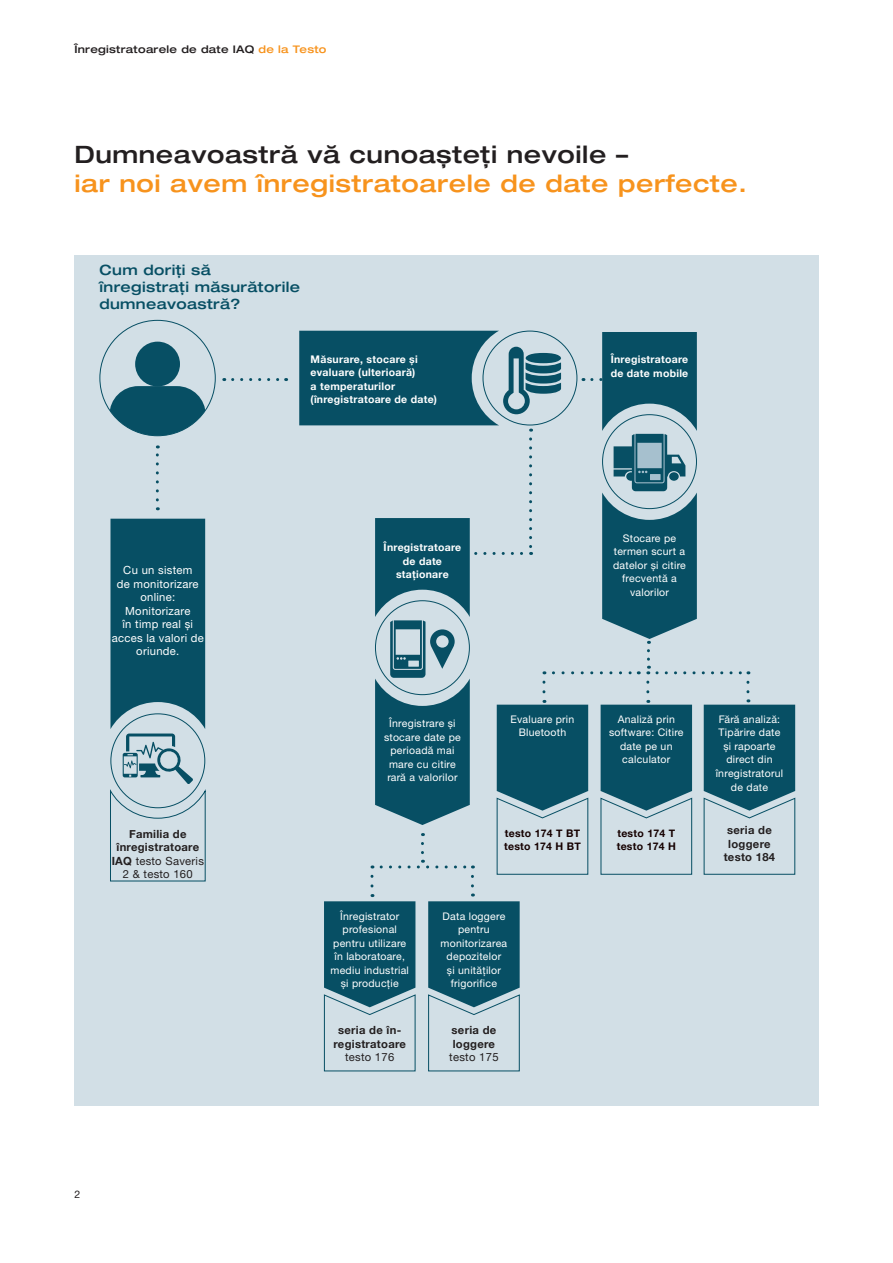
<style>
.page{position:relative;width:893px;height:1263px;background:#fff}
.page>*{position:absolute;margin:0;border:0;box-sizing:border-box;transform-origin:0 0}
.Headline{font:500 expanded 24px/28.8px "Helvetica Neue LTW1 G";letter-spacing:.025em;color:#f7931d}
.Headline-2{font:500 expanded 14.25px/17.1px "Helvetica Neue LTW1 G";letter-spacing:.025em;color:#074f64}
.Produktverlgeich{font:700 11.25px/13.5px "Helvetica Neue";letter-spacing:.025em;color:#231f20;text-align:center}
.Produktverlgeich-2{font:11.25px/13.5px "Helvetica Neue LTW1 G";letter-spacing:.025em;color:#fff;text-align:center}
.Produktverlgeich-3{font:10.5px/13.5px "Helvetica Neue LTW1 G";letter-spacing:.025em;color:#fff;text-align:center}
.Produktverlgeich-4{font:700 10.5px/13.5px "Helvetica Neue";letter-spacing:.025em;color:#fff}
.Produktverlgeich-5{font:700 10.5px "Helvetica Neue";letter-spacing:.025em;color:#150000}
.Rubrik{font:500 expanded 10.5px "Helvetica Neue LTW1 G";letter-spacing:.025em;color:#231f20}
.t1{font:10.5px "Helvetica Neue LTW1 G";color:#231f20}
.s1{color:#f7931d}
.s2{color:#231f20}
.s3{font-family:"Helvetica Neue LTW1 G";font-weight:400}
.s4{font-weight:400}
</style>
<div class="page">
<div style="left:74px;top:255px;width:745px;height:851px;background:#d2dfe6"></div>
<svg style="left:109px;top:386px;width:97px;height:50px"></svg>
<div style="left:135px;top:342px;width:45px;height:44px;background:#074f64;border-radius:50%"></div>
<svg style="left:156px;top:445px;width:3px;height:55px"></svg>
<svg style="left:233px;top:378px;width:54px;height:3px"></svg>
<svg style="left:110px;top:519px;width:96px;height:363px"></svg>
<svg style="left:299px;top:331px;width:496px;height:741px"></svg>
<p class="Rubrik" style="left:74px;top:42px;width:254px">Înregistratoarele de date IAQ <span class="s1">de la Testo</span></p>
<p class="Headline" style="left:74px;top:139px;width:674px"><span class="s2">Dumneavoastră vă cunoașteți nevoile –<br></span>iar noi avem înregistratoarele de date perfecte.</p>
<p class="Headline-2" style="left:99px;top:260px;width:202px">Cum doriți să înregistrați măsurătorile dumneavoastră?</p>
<p class="Produktverlgeich-4" style="left:311px;top:353px;width:128px">Măsurare, stocare și evaluare (ulterioară)<br>a temperaturilor (înregistratoare de date)</p>
<p class="Produktverlgeich-4" style="left:611px;top:353px;width:79px">Înregistratoare de date mobile</p>
<p class="Produktverlgeich-2" style="left:112px;top:563px;width:94px">Cu un sistem<br>de monitorizare online:<br>Monitorizare<br>în timp real și acces la valori de oriunde.</p>
<p class="Produktverlgeich" style="left:112px;top:827px;width:94px">Familia de înregistratoare<br>IAQ <span class="s3">testo Saveris<br>2 &amp; testo 160</span></p>
<p class="Produktverlgeich-4" style="left:384px;top:541px;width:79px;text-align:center">Înregistratoare de date staționare</p>
<p class="Produktverlgeich-3" style="left:613px;top:531px;width:74px">Stocare pe termen scurt a datelor și citire frecventă a valorilor</p>
<p class="Produktverlgeich-3" style="left:384px;top:717px;width:78px">Înregistrare și stocare date pe perioadă mai mare cu citire rară a valorilor</p>
<p class="Produktverlgeich-3" style="left:510px;top:712px;width:65px">Evaluare prin<br>Bluetooth</p>
<p class="Produktverlgeich-5" style="left:505px;top:825px;width:77px">testo 174 T BT</p>
<p class="Produktverlgeich-5" style="left:504px;top:838px;width:78px">testo 174 H BT</p>
<p class="Produktverlgeich-3" style="left:331px;top:909px;width:80px">Înregistrator profesional pentru utilizare în laboratoare, mediu industrial și producție</p>
<p class="Produktverlgeich-3" style="left:441px;top:909px;width:68px">Data loggere pentru monitorizarea depozitelor<br>și unităților frigorifice</p>
<p class="Produktverlgeich" style="left:333px;top:1024px;width:74px">seria de în&shy;registratoare <span class="s3">testo 176</span></p>
<p class="Produktverlgeich" style="left:449px;top:1024px;width:51px">seria de loggere <span class="s4">testo 175</span></p>
<p class="Produktverlgeich-3" style="left:609px;top:712px;width:76px">Analiză prin software: Citire date pe un calculator</p>
<p class="Produktverlgeich-5" style="left:617px;top:825px;width:59px">testo 174 T</p>
<p class="Produktverlgeich-5" style="left:617px;top:838px;width:61px">testo 174 H</p>
<p class="Produktverlgeich-3" style="left:716px;top:712px;width:69px">Fără analiză:<br>Tipărire date și rapoarte direct din înregistratorul de date</p>
<p class="Produktverlgeich" style="left:724px;top:824px;width:53px">seria de loggere testo 184</p>
<p class="t1" style="left:74px;top:1188px;width:7px">2</p>
</div>
